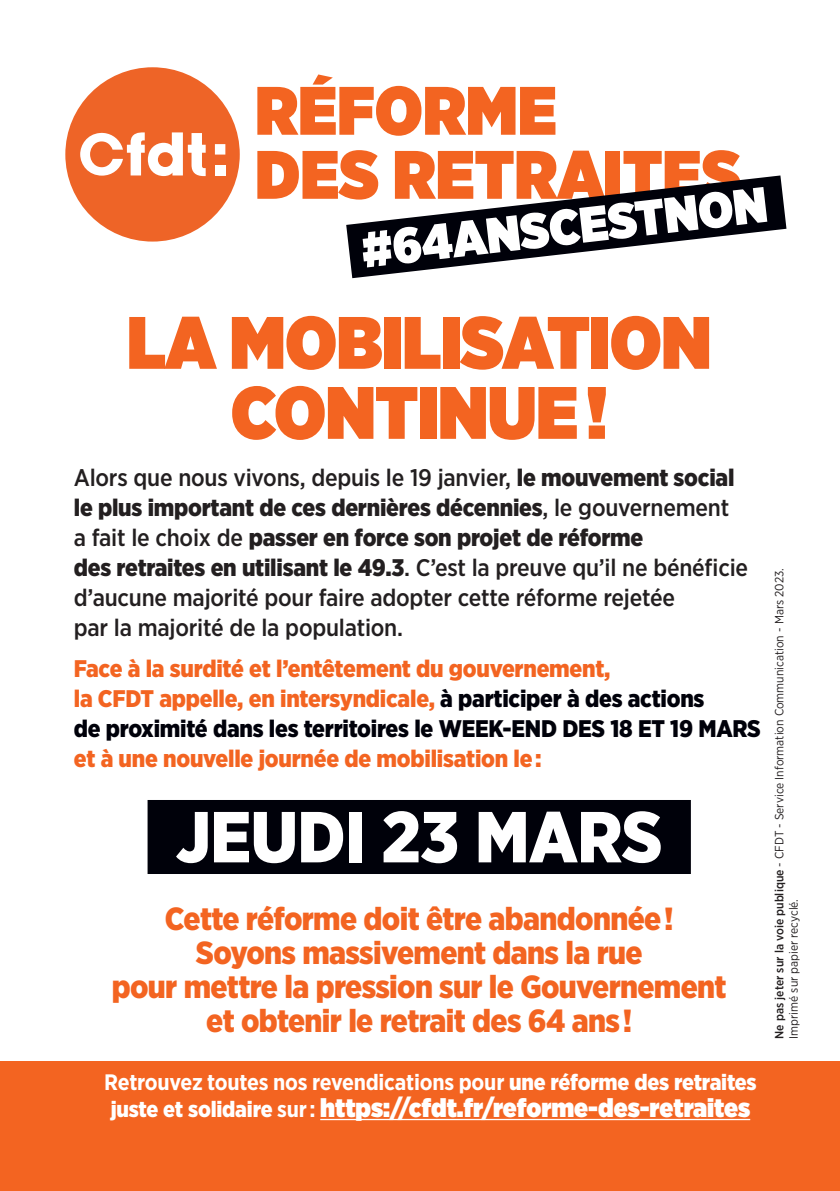
<style>
.page{position:relative;width:840px;height:1191px;background:#fff}
.page>*{position:absolute;margin:0;border:0;box-sizing:border-box;transform-origin:0 0}
.t1{font:900 74px/70px "Gotham Narrow";letter-spacing:-.01em;color:#f36421;text-align:center}
.t2{font:900 72px "Gotham Narrow";letter-spacing:-.01em;color:#fff}
.t3{font:900 68.4px/64px "Gotham Narrow";color:#f36421}
.t4{font:900 50px "Gotham Narrow";color:#fff}
.t5{font:900 32px/34px "Gotham Narrow";letter-spacing:-.02em;color:#f36421;text-align:center}
.t6{font:900 26px "Gotham Narrow";color:#fff}
.t7{font:500 24px/30px "Gotham Narrow";letter-spacing:-.01em;color:#231f20}
.t8{font:900 24px/30px "Gotham Narrow";letter-spacing:-.01em;color:#f36421}
.t9{font:700 22.4px "Gotham Narrow";letter-spacing:-.01em;color:#fff}
.t10{font:12px/14.4px "Gotham Narrow";color:#231f20}
.s1{font-weight:900}
.s2{color:#00010a}
.s3{font-size:22.4px}
.s4{font-weight:700;font-size:22.4px}
.s5{font-weight:500}
</style>
<div class="page">
<div style="left:0;top:1061px;width:839px;height:130px;background:#f36421"></div>
<div style="left:65px;top:67px;width:175px;height:174px;background:#ee6427;border-radius:50%"></div>
<div style="left:215px;top:144px;width:10px;height:11px;background:#fff"></div>
<div style="left:215px;top:165px;width:10px;height:10px;background:#fff"></div>
<svg style="left:80px;top:132px;width:125px;height:44px"></svg>
<svg style="left:346px;top:175px;width:440px;height:103px;fill:#00010a"></svg>
<div style="left:147px;top:800px;width:543px;height:74px;background:#00010a"></div>
<hr style="left:320px;top:1118px;width:429px;height:2px;background:#fff">
<h3 class="t3" style="left:255px;top:78px;width:487px">RÉFORME<br>DES RETRAITES</h3>
<h3 class="t4" style="left:357px;top:218px;width:409px;rotate:-7deg">#64ANSCESTNON</h3>
<h1 class="t1" style="left:127px;top:307px;width:586px">LA MOBILISATION<br>CONTINUE !</h1>
<p class="t7" style="left:74px;top:462px;width:675px">Alors que nous vivons, depuis le 19 janvier, <span class="s1">le mouvement social le plus important de ces dernières décennies</span>, le gouvernement<br>a fait le choix de <span class="s1">passer en force son projet de réforme<br>des retraites en utilisant le 49.3</span>. C’est la preuve qu’il ne bénéficie d’aucune majorité pour faire adopter cette réforme rejetée<br>par la majorité de la population.</p>
<p class="t8" style="left:74px;top:653px;width:688px">Face à la surdité et l’entêtement du gouvernement,<br>la CFDT appelle, en intersyndicale, <span class="s2">à participer à des actions<br>de proximité dans les territoires le WEEK-END DES 18 ET 19 MARS</span></p>
<p class="t8" style="left:74px;top:743px;width:469px">et à une nouvelle journée de mobilisation le :</p>
<h2 class="t2" style="left:176px;top:789px;width:488px">JEUDI 23 MARS</h2>
<h3 class="t5" style="left:112px;top:901px;width:616px">Cette réforme doit être abandonnée !<br>Soyons massivement dans la rue<br>pour mettre la pression sur le Gouvernement et obtenir le retrait des 64 ans !</h3>
<p class="t9" style="left:104px;top:1067px;width:653px">Retrouvez toutes nos revendications pour <span class="s1">une réforme des retraites</span></p>
<p class="t6" style="left:111px;top:1090px;width:640px"><span class="s3">juste et solidaire</span> <span class="s4">sur :</span> https://cfdt.fr/reforme-des-retraites</p>
<p class="t10" style="left:771px;top:1038px;width:472px;rotate:-90deg"><span class="s5">Ne pas jeter sur la voie publique</span> - CFDT - Service Information Communication - Mars 2023.<br>Imprimé sur papier recyclé.</p>
</div>
